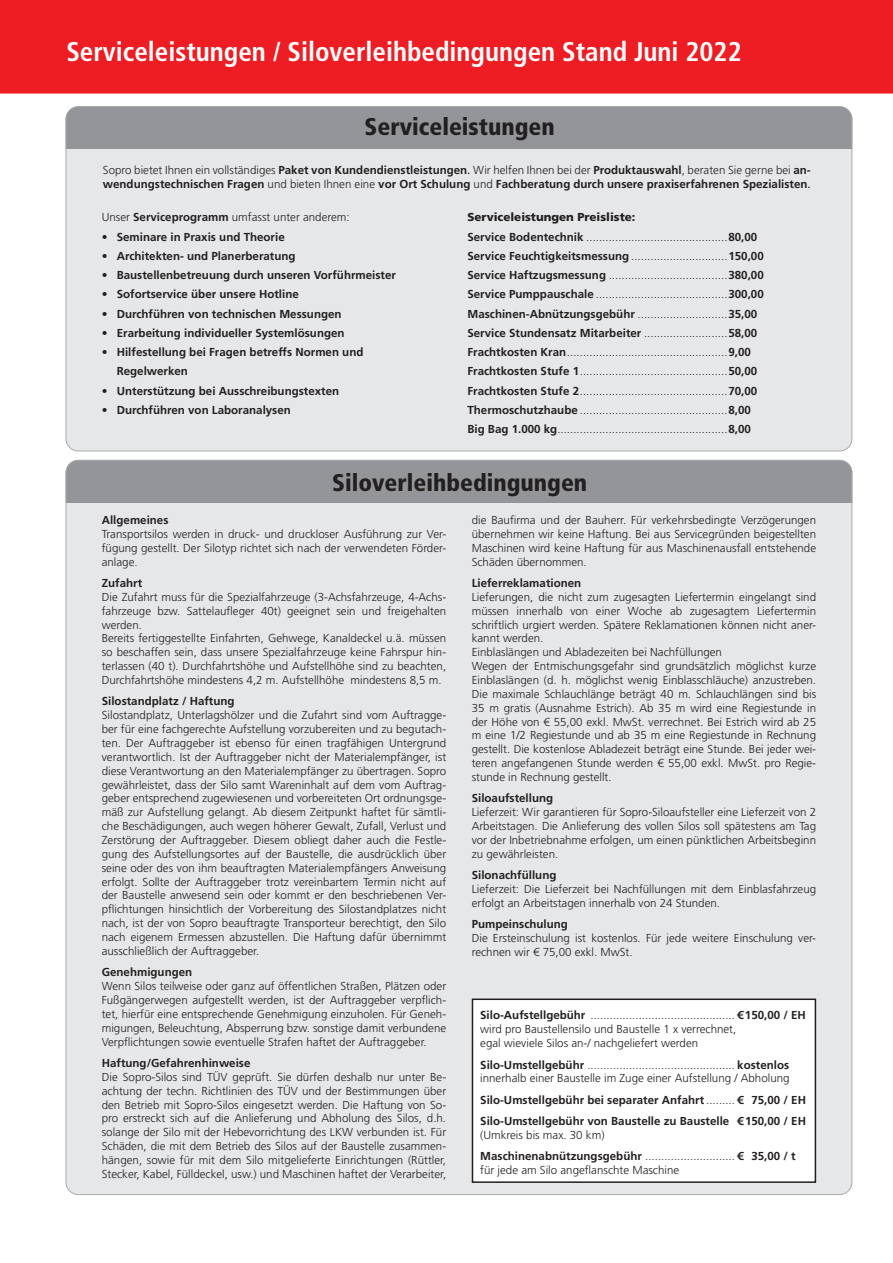
<style>
.page{position:relative;width:893px;height:1263px;background:#fff}
.page>*{position:absolute;margin:0;border:0;box-sizing:border-box;transform-origin:0 0}
.t1{font:700 condensed 27px "Frutiger LT Std";color:#fff}
.t2{font:900 condensed 24px "Frutiger LT Std";color:#231f20}
.t3{font:300 11.55px/13.8px "Frutiger LT Std";color:#231f20}
.t4{font:700 11.55px/19.2px "Frutiger LT Std";color:#231f20}
.s1{font-weight:300}
.s2{font-weight:400}
.s3{font-weight:700}
.s4{font-weight:900}
</style>
<div class="page">
<div style="left:66px;top:460px;width:786px;height:734px;background:#e6e7e9;border-radius:12px"></div>
<div style="left:66px;top:460px;width:786px;height:42px;background:#939598"></div>
<div style="left:0;top:0;width:893px;height:94px;background:#ee1d23"></div>
<div style="left:66px;top:107px;width:786px;height:344px;background:#e6e7e9;border-radius:12px"></div>
<div style="left:66px;top:106px;width:786px;height:43px;background:#939598"></div>
<div style="left:472px;top:999px;width:343px;height:183px;background:#fff"></div>
<div style="left:472px;top:998px;width:344px;height:185px;border:2px solid #231f20"></div>
<h1 class="t1" style="left:66px;top:35px;width:677px">Serviceleistungen / Siloverleihbedingungen Stand Juni 2022</h1>
<h2 class="t2" style="left:365px;top:112px;width:192px">Serviceleistungen</h2>
<p class="t4" style="left:103px;top:163px;width:709px;line-height:13.8px"><span class="s1">Sopro bietet Ihnen ein vollständiges</span> Paket von Kundendienstleistungen<span class="s2">.</span> <span class="s1">Wir helfen Ihnen bei der</span> Produktauswahl<span class="s1">, beraten Sie gerne bei</span> an&shy;wendungstechnischen Fragen <span class="s1">und bieten Ihnen eine</span> vor Ort Schulung <span class="s1">und</span> Fachberatung durch unsere praxiserfahrenen Spezialisten<span class="s2">.</span></p>
<p class="t3" style="left:102px;top:211px;width:249px">Unser <span class="s3">Serviceprogramm</span> umfasst unter anderem:</p>
<p class="t4" style="left:102px;top:227px;width:184px">• Seminare in Praxis und Theorie</p>
<p class="t4" style="left:102px;top:246px;width:195px">• Architekten- und Planerberatung</p>
<p class="t4" style="left:102px;top:265px;width:296px">• Baustellenbetreuung durch unseren Vorführmeister</p>
<p class="t4" style="left:102px;top:285px;width:199px">• Sofortservice über unsere Hotline</p>
<p class="t4" style="left:102px;top:304px;width:241px">• Durchführen von technischen Messungen</p>
<p class="t4" style="left:102px;top:323px;width:244px">• Erarbeitung individueller Systemlösungen</p>
<p class="t4" style="left:117px;top:342px;width:248px;text-indent:-15px">• Hilfestellung bei Fragen betreffs Normen und<br>Regelwerken</p>
<p class="t4" style="left:102px;top:381px;width:239px">• Unterstützung bei Ausschreibungstexten</p>
<p class="t4" style="left:102px;top:400px;width:191px">• Durchführen von Laboranalysen</p>
<p class="t3" style="left:467px;top:208px;width:298px;line-height:19.2px"><span class="s4">Serviceleistungen Preisliste:<br></span><span class="s3">Service Bodentechnik</span> ............................................<span class="s3">80,00<br>Service Feuchtigkeitsmessung</span> ..............................<span class="s3">150,00<br>Service Haftzugsmessung</span> .....................................<span class="s3">380,00<br>Service Pumppauschale</span> .........................................<span class="s3">300,00<br>Maschinen-Abnützungsgebühr</span> ............................<span class="s3">35,00<br>Service Stundensatz Mitarbeiter</span> ..........................<span class="s3">58,00<br>Frachtkosten Kran</span>..................................................<span class="s3">9,00<br>Frachtkosten Stufe 1</span>..............................................<span class="s3">50,00<br>Frachtkosten Stufe 2</span>..............................................<span class="s3">70,00<br>Thermoschutzhaube</span> ..............................................<span class="s3">8,00<br>Big Bag 1.000 kg</span>.....................................................<span class="s3">8,00</span></p>
<h2 class="t2" style="left:332px;top:468px;width:257px">Siloverleihbedingungen</h2>
<p class="t4" style="left:102px;top:510px;width:68px">Allgemeines</p>
<p class="t3" style="left:102px;top:527px;width:346px;text-align:justify">Transportsilos werden in druck- und druckloser Ausführung zur Ver&shy;fügung gestellt. Der Silotyp richtet sich nach der verwendeten Förder&shy;anlage.</p>
<p class="t4" style="left:102px;top:573px;width:42px">Zufahrt</p>
<p class="t3" style="left:102px;top:590px;width:346px">Die Zufahrt muss für die Spezialfahrzeuge (3-Achsfahrzeuge, 4-Achs&shy;fahrzeuge bzw. Sattelaufleger 40t) geeignet sein und freigehalten werden.<br>Bereits fertiggestellte Einfahrten, Gehwege, Kanaldeckel u.ä. müssen so beschaffen sein, dass unsere Spezialfahrzeuge keine Fahrspur hin&shy;terlassen (40 t). Durchfahrtshöhe und Aufstellhöhe sind zu beachten, Durchfahrtshöhe mindestens 4,2 m. Aufstellhöhe mindestens 8,5 m.</p>
<p class="t4" style="left:102px;top:692px;width:134px">Silostandplatz / Haftung</p>
<p class="t3" style="left:102px;top:708px;width:346px;text-align:justify">Silostandplatz, Unterlagshölzer und die Zufahrt sind vom Auftragge&shy;ber für eine fachgerechte Aufstellung vorzubereiten und zu begutach&shy;ten. Der Auftraggeber ist ebenso für einen tragfähigen Untergrund verantwortlich. Ist der Auftraggeber nicht der Materialempfänger, ist diese Verantwortung an den Materialempfänger zu übertragen. Sopro gewährleistet, dass der Silo samt Wareninhalt auf dem vom Auftrag&shy;geber entsprechend zugewiesenen und vorbereiteten Ort ordnungsge&shy;mäß zur Aufstellung gelangt. Ab diesem Zeitpunkt haftet für sämtli&shy;che Beschädigungen, auch wegen höherer Gewalt, Zufall, Verlust und Zerstörung der Auftraggeber. Diesem obliegt daher auch die Festle&shy;gung des Aufstellungsortes auf der Baustelle, die ausdrücklich über seine oder des von ihm beauftragten Materialempfängers Anweisung erfolgt. Sollte der Auftraggeber trotz vereinbartem Termin nicht auf der Baustelle anwesend sein oder kommt er den beschriebenen Ver&shy;pflichtungen hinsichtlich der Vorbereitung des Silostandplatzes nicht nach, ist der von Sopro beauftragte Transporteur berechtigt, den Silo nach eigenem Ermessen abzustellen. Die Haftung dafür übernimmt ausschließlich der Auftraggeber.</p>
<p class="t4" style="left:102px;top:963px;width:92px">Genehmigungen</p>
<p class="t3" style="left:102px;top:979px;width:346px;text-align:justify">Wenn Silos teilweise oder ganz auf öffentlichen Straßen, Plätzen oder Fußgängerwegen aufgestellt werden, ist der Auftraggeber verpflich&shy;tet, hierfür eine entsprechende Genehmigung einzuholen. Für Geneh&shy;migungen, Beleuchtung, Absperrung bzw. sonstige damit verbundene Verpflichtungen sowie eventuelle Strafen haftet der Auftraggeber.</p>
<p class="t4" style="left:102px;top:1053px;width:150px">Haftung/Gefahrenhinweise</p>
<p class="t3" style="left:102px;top:1070px;width:346px;text-align:justify">Die Sopro-Silos sind TÜV geprüft. Sie dürfen deshalb nur unter Be&shy;achtung der techn. Richtlinien des TÜV und der Bestimmungen über den Betrieb mit Sopro-Silos eingesetzt werden. Die Haftung von So&shy;pro erstreckt sich auf die Anlieferung und Abholung des Silos, d.h. solange der Silo mit der Hebevorrichtung des LKW verbunden ist. Für Schäden, die mit dem Betrieb des Silos auf der Baustelle zusammen&shy;hängen, sowie für mit dem Silo mitgelieferte Einrichtungen (Rüttler, Stecker, Kabel, Fülldeckel, usw.) und Maschinen haftet der Verarbeiter,</p>
<p class="t3" style="left:472px;top:513px;width:346px;text-align:justify">die Baufirma und der Bauherr. Für verkehrsbedingte Verzögerungen übernehmen wir keine Haftung. Bei aus Servicegründen beigestellten Maschinen wird keine Haftung für aus Maschinenausfall entstehende Schäden übernommen.</p>
<p class="t4" style="left:472px;top:573px;width:111px">Lieferreklamationen</p>
<p class="t3" style="left:472px;top:590px;width:346px">Lieferungen, die nicht zum zugesagten Liefertermin eingelangt sind müssen innerhalb von einer Woche ab zugesagtem Liefertermin schriftlich urgiert werden. Spätere Reklamationen können nicht aner&shy;kannt werden.<br>Einblaslängen und Abladezeiten bei Nachfüllungen<br>Wegen der Entmischungsgefahr sind grundsätzlich möglichst kurze Einblaslängen (d. h. möglichst wenig Einblasschläuche) anzustreben.<br>Die maximale Schlauchlänge beträgt 40 m. Schlauchlängen sind bis 35 m gratis (Ausnahme Estrich). Ab 35 m wird eine Regiestunde in der Höhe von € 55,00 exkl. MwSt. verrechnet. Bei Estrich wird ab 25 m eine 1/2 Regiestunde und ab 35 m eine Regiestunde in Rechnung gestellt. Die kostenlose Abladezeit beträgt eine Stunde. Bei jeder wei&shy;teren angefangenen Stunde werden € 55,00 exkl. MwSt. pro Regie&shy;stunde in Rechnung gestellt.</p>
<p class="t4" style="left:472px;top:789px;width:83px">Siloaufstellung</p>
<p class="t3" style="left:472px;top:805px;width:346px;text-align:justify">Lieferzeit: Wir garantieren für Sopro-Siloaufsteller eine Lieferzeit von 2<br>Arbeitstagen. Die Anlieferung des vollen Silos soll spätestens am Tag vor der Inbetriebnahme erfolgen, um einen pünktlichen Arbeitsbeginn zu gewährleisten.</p>
<p class="t4" style="left:472px;top:866px;width:86px">Silonachfüllung</p>
<p class="t3" style="left:472px;top:882px;width:346px">Lieferzeit: Die Lieferzeit bei Nachfüllungen mit dem Einblasfahrzeug erfolgt an Arbeitstagen innerhalb von 24 Stunden.</p>
<p class="t4" style="left:472px;top:915px;width:98px">Pumpeinschulung</p>
<p class="t3" style="left:472px;top:931px;width:346px">Die Ersteinschulung ist kostenlos. Für jede weitere Einschulung ver&shy;rechnen wir € 75,00 exkl. MwSt.</p>
<p class="t3" style="left:480px;top:1009px;width:327px"><span class="s3">Silo-Aufstellgebühr</span> ............................................. <span class="s3">€150,00 / EH </span>wird pro Baustellensilo und Baustelle 1 x verrechnet,<br>egal wieviele Silos an-/ nachgeliefert werden</p>
<p class="t3" style="left:480px;top:1058px;width:311px"><span class="s3">Silo-Umstellgebühr</span> .............................................. <span class="s3">kostenlos </span>innerhalb einer Baustelle im Zuge einer Aufstellung / Abholung</p>
<p class="t4" style="left:480px;top:1089px;width:327px;line-height:21.3px">Silo-Umstellgebühr bei separater Anfahrt <span class="s1">.........</span> € 75,00 / EH<br>Silo-Umstellgebühr von Baustelle zu Baustelle €150,00 / EH</p>
<p class="t3" style="left:480px;top:1124px;width:317px;line-height:21.3px">(Umkreis bis max. 30 km)<br><span class="s3">Maschinenabnützungsgebühr</span> ............................ <span class="s3">€ 35,00 / t</span></p>
<p class="t3" style="left:480px;top:1163px;width:200px">für jede am Silo angeflanschte Maschine</p>
</div>
